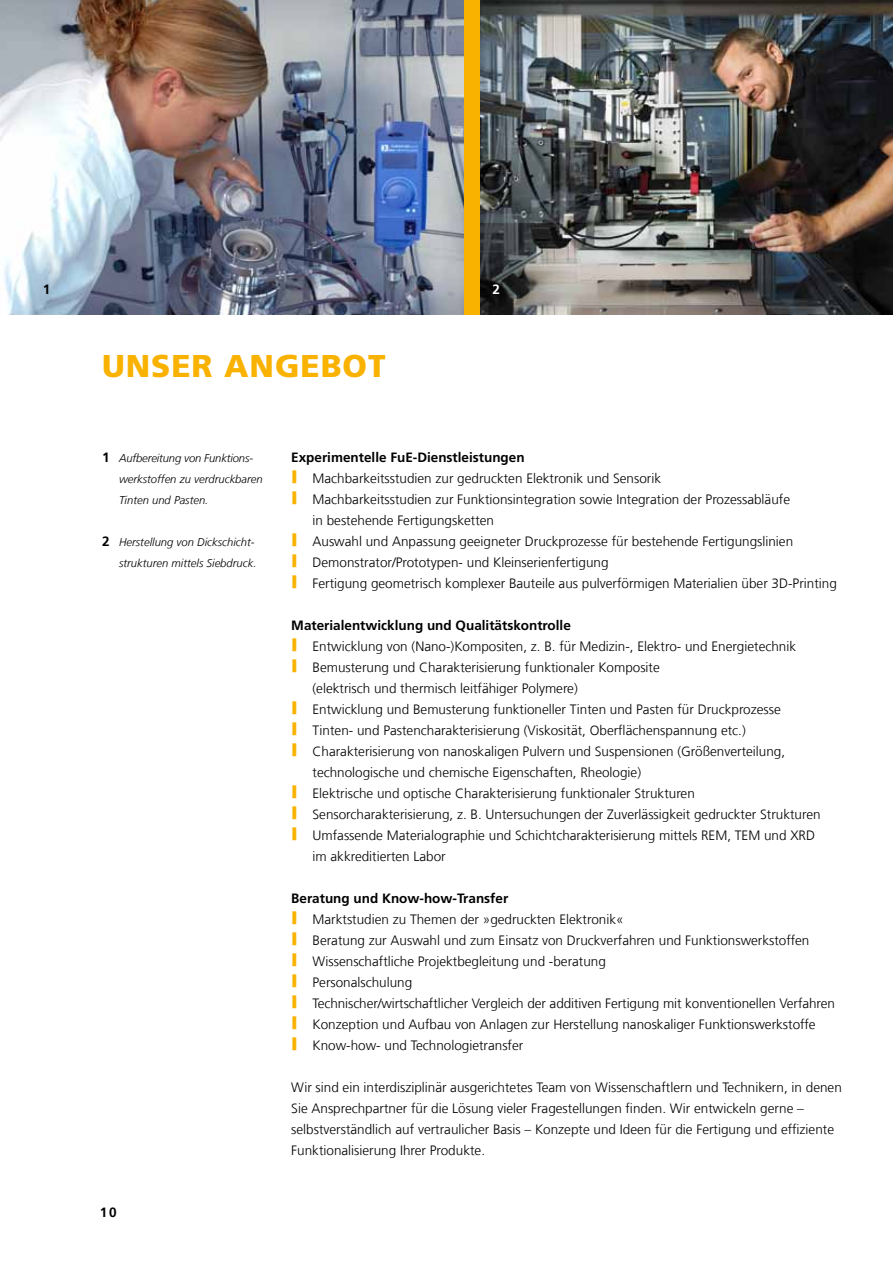
<style>
.page{position:relative;width:893px;height:1263px;background:#fff}
.page>*{position:absolute;margin:0;border:0;box-sizing:border-box;transform-origin:0 0}
.t1{font:900 31.5px "Frutiger LT Com";letter-spacing:.03em;color:#f9b200}
.t2{font:300 13.5px/21px "Frutiger LT Com";color:#000}
.t3{font:700 13.5px "Frutiger LT Com";color:#000}
.t4{font:700 13.5px "Frutiger LT Com";color:#fff}
.t5{font:italic 300 11.25px/21px "Frutiger LT Com";color:#000}
.s1{font-weight:700;font-style:normal;font-size:13.5px}
.s2{font-weight:700}
</style>
<div class="page">
<img style="left:480px;top:0;width:413px;height:315px">
<img style="left:0;top:0;width:463px;height:315px">
<p class="t3" style="left:43px;top:281px;width:9px">1</p>
<p class="t4" style="left:492px;top:281px;width:9px">2</p>
<h1 class="t1" style="left:102px;top:347px;width:285px">UNSER ANGEBOT</h1>
<p class="t5" style="left:119px;top:447px;width:145px;text-indent:-17px"><span class="s1">1</span> Aufbereitung von Funktions&shy;werkstoffen zu verdruckbaren<br>Tinten und Pasten.</p>
<p class="t5" style="left:102px;top:531px;width:156px;text-align:right"><span class="s1">2</span> Herstellung von Dickschicht&shy;strukturen mittels Siebdruck.</p>
<p class="t3" style="left:100px;top:1204px;width:18px">10</p>
<p class="t3" style="left:291px;top:449px;width:235px">Experimentelle FuE-Dienstleistungen</p>
<p class="t2" style="left:291px;top:468px;width:371px"><sup>|</sup> Machbarkeitsstudien zur gedruckten Elektronik und Sensorik</p>
<p class="t2" style="left:291px;top:489px;width:500px"><sup>|</sup> Machbarkeitsstudien zur Funktionsintegration sowie Integration der Prozessabläufe</p>
<p class="t2" style="left:313px;top:510px;width:183px">in bestehende Fertigungsketten</p>
<p class="t2" style="left:291px;top:531px;width:503px"><sup>|</sup> Auswahl und Anpassung geeigneter Druckprozesse für bestehende Fertigungslinien</p>
<p class="t2" style="left:291px;top:552px;width:319px"><sup>|</sup> Demonstrator/Prototypen- und Kleinserienfertigung</p>
<p class="t2" style="left:291px;top:573px;width:547px"><sup>|</sup> Fertigung geometrisch komplexer Bauteile aus pulverförmigen Materialien über 3D-Printing</p>
<p class="t3" style="left:291px;top:617px;width:281px">Materialentwicklung und Qualitätskontrolle</p>
<p class="t2" style="left:291px;top:636px;width:506px"><sup>|</sup> Entwicklung von (Nano-)Kompositen, z. B. für Medizin-, Elektro- und Energietechnik</p>
<p class="t2" style="left:291px;top:657px;width:370px"><sup>|</sup> Bemusterung und Charakterisierung funktionaler Komposite</p>
<p class="t2" style="left:313px;top:678px;width:267px">(elektrisch und thermisch leitfähiger Polymere)</p>
<p class="t2" style="left:291px;top:699px;width:491px"><sup>|</sup> Entwicklung und Bemusterung funktioneller Tinten und Pasten für Druckprozesse</p>
<p class="t2" style="left:291px;top:720px;width:456px"><sup>|</sup> Tinten- und Pastencharakterisierung (Viskosität, Oberflächenspannung etc.)</p>
<p class="t2" style="left:291px;top:741px;width:495px"><sup>|</sup> Charakterisierung von nanoskaligen Pulvern und Suspensionen (Größenverteilung,</p>
<p class="t2" style="left:313px;top:762px;width:330px">technologische und chemische Eigenschaften, Rheologie)</p>
<p class="t2" style="left:291px;top:783px;width:405px"><sup>|</sup> Elektrische und optische Charakterisierung funktionaler Strukturen</p>
<p class="t2" style="left:291px;top:804px;width:531px"><sup>|</sup> Sensorcharakterisierung, z. B. Untersuchungen der Zuverlässigkeit gedruckter Strukturen</p>
<p class="t2" style="left:291px;top:825px;width:525px"><sup>|</sup> Umfassende Materialographie und Schichtcharakterisierung mittels REM, TEM und XRD</p>
<p class="t2" style="left:313px;top:846px;width:135px">im akkreditierten Labor</p>
<p class="t2" style="left:291px;top:888px;width:545px"><span class="s2">Beratung und Know-how-Transfer<br></span><sup>|</sup> Marktstudien zu Themen der »gedruckten Elektronik«<br><sup>|</sup> Beratung zur Auswahl und zum Einsatz von Druckverfahren und Funktionswerkstoffen<br><sup>|</sup> Wissenschaftliche Projektbegleitung und -beratung<br><sup>|</sup> Personalschulung<br><sup>|</sup> Technischer/wirtschaftlicher Vergleich der additiven Fertigung mit konventionellen Verfahren <sup>|</sup> Konzeption und Aufbau von Anlagen zur Herstellung nanoskaliger Funktionswerkstoffe<br><sup>|</sup> Know-how- und Technologietransfer</p>
<p class="t2" style="left:291px;top:1077px;width:552px">Wir sind ein interdisziplinär ausgerichtetes Team von Wissenschaftlern und Technikern, in denen Sie Ansprechpartner für die Lösung vieler Fragestellungen finden. Wir entwickeln gerne – selbstverständlich auf vertraulicher Basis – Konzepte und Ideen für die Fertigung und effiziente Funktionalisierung Ihrer Produkte.</p>
</div>
